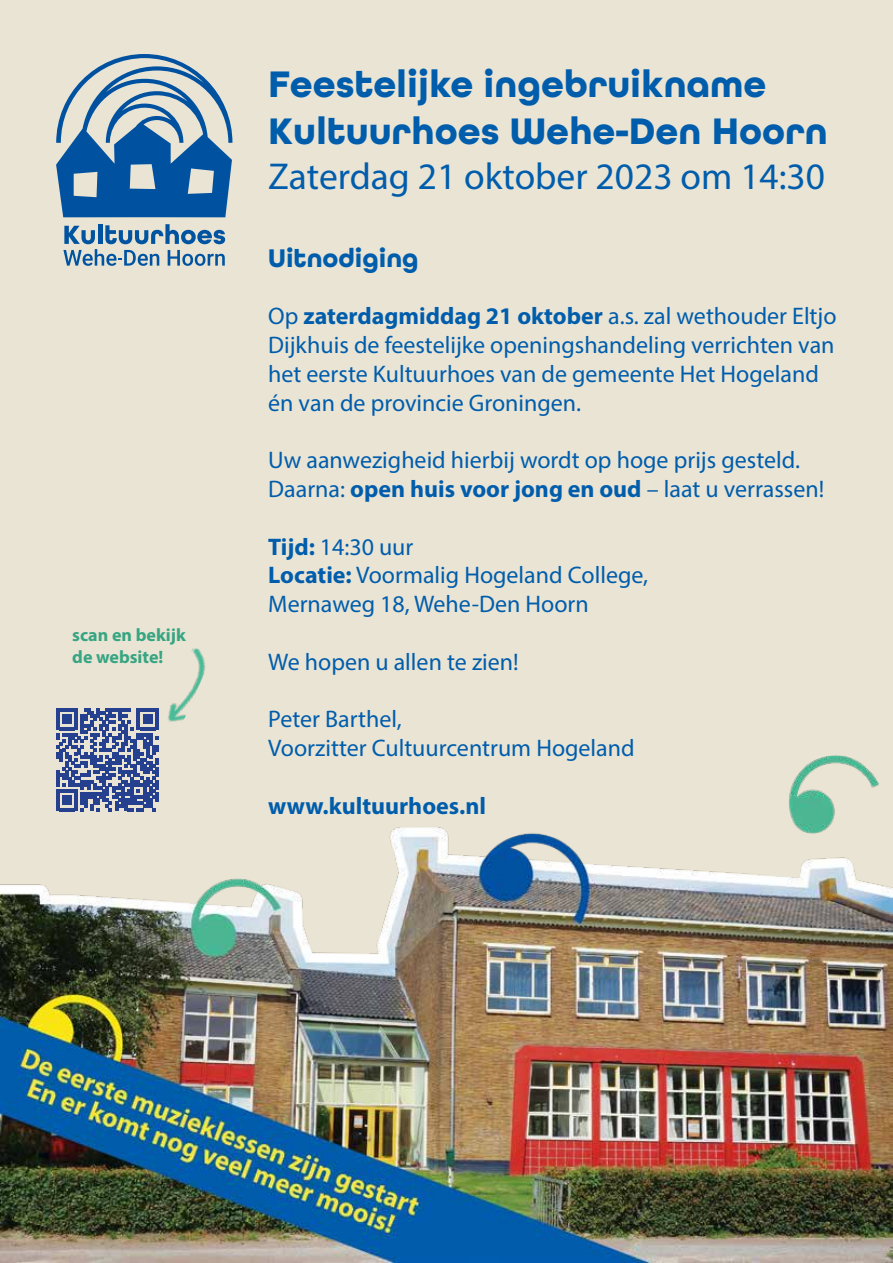
<style>
.page{position:relative;width:893px;height:1263px;background:#fff}
.page>*{position:absolute;margin:0;border:0;box-sizing:border-box;transform-origin:0 0}
.t1{font:700 39px/46.8px "All Round Gothic";color:#005dac}
.t2{font:37.5px "Myriad Pro";color:#005dac}
.t3{font:700 27px "All Round Gothic";color:#005dac}
.t4{font:24px/28.8px "Myriad Pro";color:#005dac}
.t5{font:700 24px "Myriad Pro";color:#005dac}
.t6{font:700 18px/21.6px "Myriad Pro";color:#36a582}
.s1{font-weight:700}
</style>
<div class="page">
<div style="left:0;top:0;width:893px;height:1001px;background:#eae4d4"></div>
<svg style="left:56px;top:54px;width:176px;height:163px"></svg>
<svg style="left:63px;top:224px;width:162px;height:42px"></svg>
<img style="left:0;top:755px;width:893px;height:508px">
<svg style="left:56px;top:708px;width:103px;height:103px"></svg>
<img style="left:168px;top:648px;width:38px;height:74px">
<p class="t6" style="left:72px;top:624px;width:115px">scan en bekijk de website!</p>
<h1 class="t1" style="left:268px;top:61px;width:561px">Feestelijke ingebruikname<br>Kultuurhoes Wehe-Den Hoorn</h1>
<h2 class="t2" style="left:268px;top:153px;width:558px">Zaterdag 21 oktober 2023 om 14:30</h2>
<p class="t3" style="left:268px;top:241px;width:152px">Uitnodiging</p>
<p class="t4" style="left:268px;top:301px;width:570px">Op <span class="s1">zaterdagmiddag 21 oktober</span> a.s. zal wethouder Eltjo Dijkhuis de feestelijke openingshandeling verrichten van het eerste Kultuurhoes van de gemeente Het Hogeland én van de provincie Groningen.</p>
<p class="t4" style="left:268px;top:445px;width:558px">Uw aanwezigheid hierbij wordt op hoge prijs gesteld.<br>Daarna: <span class="s1">open huis voor jong en oud</span> – laat u verrassen!</p>
<p class="t4" style="left:268px;top:532px;width:381px"><span class="s1">Tijd:</span> 14:30 uur<br><span class="s1">Locatie:</span> Voormalig Hogeland College,<br>Mernaweg 18, Wehe-Den Hoorn</p>
<p class="t4" style="left:268px;top:647px;width:252px">We hopen u allen te zien!</p>
<p class="t4" style="left:268px;top:704px;width:368px">Peter Barthel,<br>Voorzitter Cultuurcentrum Hogeland</p>
<p class="t5" style="left:268px;top:790px;width:219px">www.kultuurhoes.nl</p>
</div>
